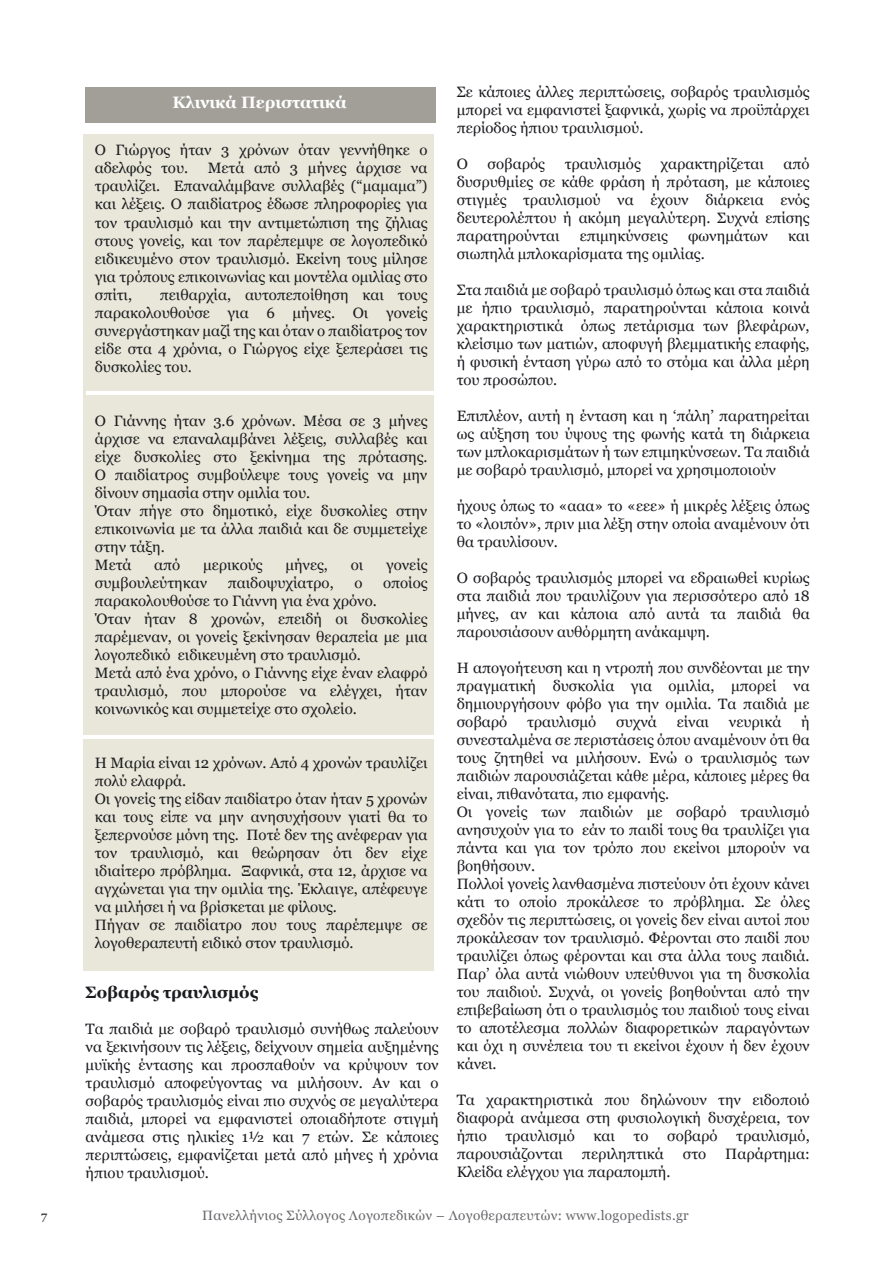
<style>
.page{position:relative;width:893px;height:1263px;background:#fff}
.page>*{position:absolute;margin:0;border:0;box-sizing:border-box;transform-origin:0 0}
.t1{font:700 16.5px "Georgia";color:#fff}
.t2{font:700 16.5px "Georgia";color:#1b1c20}
.t3{font:15px/18px "Georgia";color:#1b1c20;text-align:justify}
.t4{font:13.5px "Georgia";letter-spacing:.025em;color:#68676c}
.t5{font:12px "Georgia";color:#1b1c20}
</style>
<div class="page">
<div style="left:84px;top:134px;width:350px;height:836px;background:#e9e7d9"></div>
<hr style="left:83px;top:735px;width:351px;height:3px;background:#fff">
<div style="left:85px;top:87px;width:350px;height:36px;background:#a19f98"></div>
<hr style="left:87px;top:391px;width:349px;height:4px;background:#fff">
<p class="t1" style="left:172px;top:93px;width:176px">Κλινικά Περιστατικά</p>
<p class="t3" style="left:95px;top:141px;width:334px">Ο Γιώργος ήταν 3 χρόνων όταν γεννήθηκε ο αδελφός του.</p>
<p class="t3" style="left:95px;top:159px;width:334px;text-indent:113px">Μετά από 3 μήνες άρχισε να τραυλίζει. Επαναλάμβανε συλλαβές (“μαμαμα”) και λέξεις. Ο παιδίατρος έδωσε πληροφορίες για τον τραυλισμό και την αντιμετώπιση της ζήλιας στους γονείς, και τον παρέπεμψε σε λογοπεδικό ειδικευμένο στον τραυλισμό. Εκείνη τους μίλησε για τρόπους επικοινωνίας και μοντέλα ομιλίας στο σπίτι,</p>
<p class="t3" style="left:95px;top:285px;width:334px;text-indent:65px">πειθαρχία, αυτοπεποίθηση και τους παρακολουθούσε για 6 μήνες. Οι γονείς συνεργάστηκαν μαζί της και όταν ο παιδίατρος τον είδε στα 4 χρόνια, ο Γιώργος είχε ξεπεράσει τις δυσκολίες του.</p>
<p class="t3" style="left:95px;top:411px;width:334px;text-align:left">Ο Γιάννης ήταν 3.6 χρόνων. Μέσα σε 3 μήνες άρχισε να επαναλαμβάνει λέξεις, συλλαβές και είχε δυσκολίες στο ξεκίνημα της πρότασης.<br>Ο παιδίατρος συμβούλεψε τους γονείς να μην δίνουν σημασία στην ομιλία του.<br>Όταν πήγε στο δημοτικό, είχε δυσκολίες στην επικοινωνία με τα άλλα παιδιά και δε συμμετείχε στην τάξη.<br>Μετά</p>
<p class="t3" style="left:154px;top:555px;width:28px">από</p>
<p class="t3" style="left:203px;top:555px;width:61px">μερικούς</p>
<p class="t3" style="left:285px;top:555px;width:44px">μήνες,</p>
<p class="t3" style="left:351px;top:555px;width:14px">οι</p>
<p class="t3" style="left:386px;top:555px;width:43px">γονείς</p>
<p class="t3" style="left:95px;top:573px;width:114px">συμβουλεύτηκαν</p>
<p class="t3" style="left:228px;top:573px;width:107px">παιδοψυχίατρο,</p>
<p class="t3" style="left:354px;top:573px;width:10px">ο</p>
<p class="t3" style="left:383px;top:573px;width:46px">οποίος</p>
<p class="t3" style="left:95px;top:591px;width:334px;text-align:left">παρακολουθούσε το Γιάννη για ένα χρόνο.<br>Όταν ήταν 8 χρονών, επειδή οι δυσκολίες παρέμεναν, οι γονείς ξεκίνησαν θεραπεία με μια λογοπεδικό ειδικευμένη στο τραυλισμό.<br>Μετά από ένα χρόνο, ο Γιάννης είχε έναν ελαφρό τραυλισμό, που μπορούσε να ελέγχει, ήταν κοινωνικός και συμμετείχε στο σχολείο.</p>
<p class="t3" style="left:95px;top:753px;width:334px;text-align:left">Η Μαρία είναι 12 χρόνων. Από 4 χρονών τραυλίζει πολύ ελαφρά.<br>Οι γονείς της είδαν παιδίατρο όταν ήταν 5 χρονών και τους είπε να μην ανησυχήσουν γιατί θα το ξεπερνούσε μόνη της. Ποτέ δεν της ανέφεραν για τον τραυλισμό, και θεώρησαν ότι δεν είχε ιδιαίτερο πρόβλημα. Ξαφνικά, στα 12, άρχισε να αγχώνεται για την ομιλία της. Έκλαιγε, απέφευγε να μιλήσει ή να βρίσκεται με φίλους.<br>Πήγαν σε παιδίατρο που τους παρέπεμψε σε λογοθεραπευτή ειδικό στον τραυλισμό.</p>
<p class="t2" style="left:86px;top:983px;width:174px">Σοβαρός τραυλισμός</p>
<p class="t3" style="left:86px;top:1019px;width:354px">Τα παιδιά με σοβαρό τραυλισμό συνήθως παλεύουν να ξεκινήσουν τις λέξεις, δείχνουν σημεία αυξημένης μυϊκής έντασης και προσπαθούν να κρύψουν τον τραυλισμό αποφεύγοντας να μιλήσουν. Αν και ο σοβαρός τραυλισμός είναι πιο συχνός σε μεγαλύτερα παιδιά, μπορεί να εμφανιστεί οποιαδήποτε στιγμή ανάμεσα στις ηλικίες 1½ και 7 ετών. Σε κάποιες περιπτώσεις, εμφανίζεται μετά από μήνες ή χρόνια ήπιου τραυλισμού.</p>
<p class="t3" style="left:457px;top:83px;width:354px">Σε κάποιες άλλες περιπτώσεις, σοβαρός τραυλισμός μπορεί να εμφανιστεί ξαφνικά, χωρίς να προϋπάρχει περίοδος ήπιου τραυλισμού.</p>
<p class="t3" style="left:457px;top:155px;width:13px">Ο</p>
<p class="t3" style="left:488px;top:155px;width:59px">σοβαρός</p>
<p class="t3" style="left:565px;top:155px;width:78px">τραυλισμός</p>
<p class="t3" style="left:660px;top:155px;width:105px">χαρακτηρίζεται</p>
<p class="t3" style="left:457px;top:155px;width:354px;text-indent:327px">από δυσρυθμίες σε κάθε φράση ή πρόταση, με κάποιες στιγμές τραυλισμού να έχουν διάρκεια ενός δευτερολέπτου ή ακόμη μεγαλύτερη. Συχνά επίσης παρατηρούνται</p>
<p class="t3" style="left:580px;top:227px;width:90px">επιμηκύνσεις</p>
<p class="t3" style="left:688px;top:227px;width:81px">φωνημάτων</p>
<p class="t3" style="left:788px;top:227px;width:23px">και</p>
<p class="t3" style="left:457px;top:245px;width:250px">σιωπηλά μπλοκαρίσματα της ομιλίας.</p>
<p class="t3" style="left:457px;top:281px;width:354px">Στα παιδιά με σοβαρό τραυλισμό όπως και στα παιδιά με ήπιο τραυλισμό, παρατηρούνται κάποια κοινά χαρακτηριστικά όπως πετάρισμα των βλεφάρων, κλείσιμο των ματιών, αποφυγή βλεμματικής επαφής, ή φυσική ένταση γύρω από το στόμα και άλλα μέρη του προσώπου.</p>
<p class="t3" style="left:457px;top:407px;width:354px">Επιπλέον, αυτή η ένταση και η ‘πάλη’ παρατηρείται ως αύξηση του ύψους της φωνής κατά τη διάρκεια των μπλοκαρισμάτων ή των επιμηκύνσεων. Τα παιδιά με σοβαρό τραυλισμό, μπορεί να χρησιμοποιούν</p>
<p class="t3" style="left:457px;top:497px;width:354px">ήχους όπως το «ααα» το «εεε» ή μικρές λέξεις όπως το «λοιπόν», πριν μια λέξη στην οποία αναμένουν ότι θα τραυλίσουν.</p>
<p class="t3" style="left:457px;top:569px;width:354px">Ο σοβαρός τραυλισμός μπορεί να εδραιωθεί κυρίως στα παιδιά που τραυλίζουν για περισσότερο από 18 μήνες, αν και κάποια από αυτά τα παιδιά θα παρουσιάσουν αυθόρμητη ανάκαμψη.</p>
<p class="t3" style="left:457px;top:659px;width:354px">Η απογοήτευση και η ντροπή που συνδέονται με την πραγματική δυσκολία για ομιλία, μπορεί να δημιουργήσουν φόβο για την ομιλία. Τα παιδιά με σοβαρό</p>
<p class="t3" style="left:457px;top:713px;width:354px;text-align:left;text-indent:344px">ή συνεσταλμένα σε περιστάσεις όπου αναμένουν ότι θα τους ζητηθεί να μιλήσουν. Ενώ ο τραυλισμός των παιδιών παρουσιάζεται κάθε μέρα, κάποιες μέρες θα είναι, πιθανότατα, πιο εμφανής.<br>Οι γονείς των παιδιών με σοβαρό τραυλισμό ανησυχούν για το εάν το παιδί τους θα τραυλίζει για πάντα και για τον τρόπο που εκείνοι μπορούν να βοηθήσουν.<br>Πολλοί γονείς λανθασμένα πιστεύουν ότι έχουν κάνει κάτι το οποίο προκάλεσε το πρόβλημα. Σε όλες σχεδόν τις περιπτώσεις, οι γονείς δεν είναι αυτοί που προκάλεσαν τον τραυλισμό. Φέρονται στο παιδί που τραυλίζει όπως φέρονται και στα άλλα τους παιδιά.<br>Παρ’ όλα αυτά νιώθουν υπεύθυνοι για τη δυσκολία του παιδιού. Συχνά, οι γονείς βοηθούνται από την επιβεβαίωση ότι ο τραυλισμός του παιδιού τους είναι το αποτέλεσμα πολλών διαφορετικών παραγόντων και όχι η συνέπεια του τι εκείνοι έχουν ή δεν έχουν κάνει.</p>
<p class="t3" style="left:457px;top:1091px;width:354px">Τα χαρακτηριστικά που δηλώνουν την ειδοποιό διαφορά ανάμεσα στη φυσιολογική δυσχέρεια, τον ήπιο τραυλισμό και το σοβαρό τραυλισμό, παρουσιάζονται</p>
<p class="t3" style="left:527px;top:713px;width:71px">τραυλισμό</p>
<p class="t3" style="left:616px;top:713px;width:42px">συχνά</p>
<p class="t3" style="left:677px;top:713px;width:34px">είναι</p>
<p class="t3" style="left:729px;top:713px;width:54px">νευρικά</p>
<p class="t3" style="left:582px;top:1145px;width:83px">περιληπτικά</p>
<p class="t3" style="left:683px;top:1145px;width:25px">στο</p>
<p class="t3" style="left:725px;top:1145px;width:86px">Παράρτημα:</p>
<p class="t3" style="left:457px;top:1163px;width:215px">Κλείδα ελέγχου για παραπομπή.</p>
<p class="t5" style="left:41px;top:1209px;width:8px">7</p>
<p class="t4" style="left:202px;top:1207px;width:488px">Πανελλήνιος Σύλλογος Λογοπεδικών – Λογοθεραπευτών: www.logopedists.gr</p>
</div>
